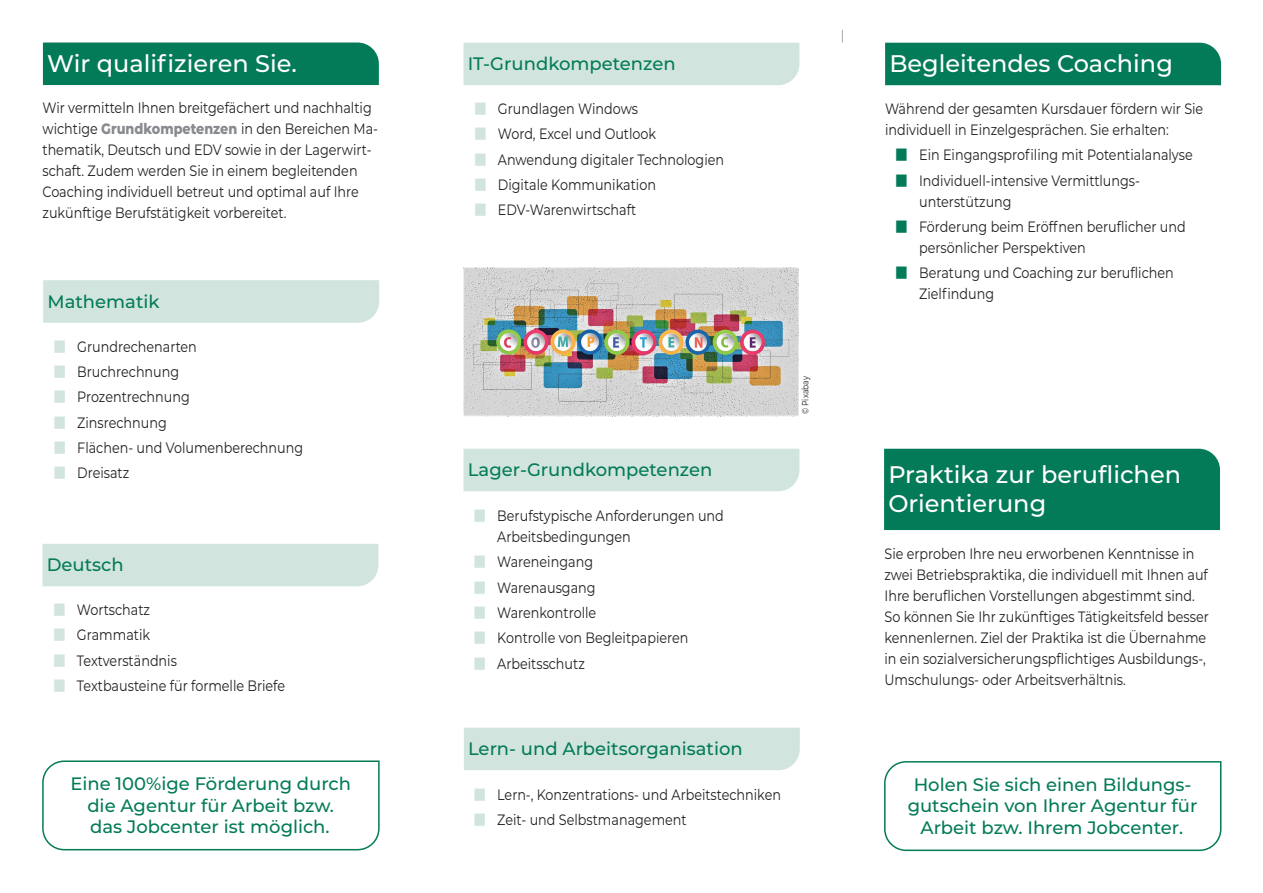
<style>
.page{position:relative;width:1263px;height:893px;background:#fff}
.page>*{position:absolute;margin:0;border:0;box-sizing:border-box;transform-origin:0 0}
.t1{font:500 24px/28.8px "Montserrat";color:#fff}
.t2{font:500 18px/21.6px "Montserrat";color:#047b58;text-align:center}
.t3{font:15px/21px "Montserrat";color:#231f20;scale:.85 1}
.t4{font:9px "Montserrat";letter-spacing:-.005em;color:#231f20;scale:.85 1}
.s1{font-weight:800;color:#878b8f}
.s2{font-size:31.5px;color:#d1e4de}
.s3{font-size:31.5px;color:#047b58}
</style>
<div class="page">
<svg style="left:842px;top:30px;width:1px;height:13px"></svg>
<div style="left:43px;top:43px;width:336px;height:42px;background:#047b58"></div>
<div style="left:43px;top:280px;width:336px;height:43px;background:#d1e4de"></div>
<div style="left:884px;top:449px;width:336px;height:81px;background:#047b58"></div>
<svg style="left:42px;top:760px;width:338px;height:91px"></svg>
<div style="left:42px;top:544px;width:336px;height:42px;background:#d1e4de"></div>
<div style="left:463px;top:43px;width:336px;height:42px;background:#d1e4de"></div>
<div style="left:463px;top:449px;width:336px;height:42px;background:#d1e4de"></div>
<div style="left:885px;top:43px;width:336px;height:42px;background:#047b58"></div>
<svg style="left:884px;top:761px;width:338px;height:91px"></svg>
<img style="left:463px;top:267px;width:335px;height:149px">
<div style="left:464px;top:728px;width:336px;height:42px;background:#d1e4de"></div>
<h1 class="t1" style="left:47px;top:48px;width:251px">Wir qualifizieren Sie.</h1>
<p class="t3" style="left:42px;top:97px;width:396px">Wir vermitteln Ihnen breitgefächert und nachhaltig wichtige <span class="s1">Grundkompetenzen</span> in den Bereichen Ma&shy;thematik, Deutsch und EDV sowie in der Lagerwirt&shy;schaft. Zudem werden Sie in einem begleitenden Coaching individuell betreut und optimal auf Ihre zukünftige Berufstätigkeit vorbereitet.</p>
<p class="t2" style="left:47px;top:290px;width:114px">Mathematik</p>
<p class="t3" style="left:52px;top:336px;width:172px"><span class="s2">■</span> Grundrechenarten</p>
<p class="t3" style="left:52px;top:361px;width:151px"><span class="s2">■</span> Bruchrechnung</p>
<p class="t3" style="left:52px;top:386px;width:164px"><span class="s2">■</span> Prozentrechnung</p>
<p class="t3" style="left:52px;top:411px;width:137px"><span class="s2">■</span> Zinsrechnung</p>
<p class="t3" style="left:52px;top:437px;width:297px"><span class="s2">■</span> Flächen- und Volumenberechnung</p>
<p class="t3" style="left:52px;top:462px;width:93px"><span class="s2">■</span> Dreisatz</p>
<p class="t2" style="left:47px;top:553px;width:78px">Deutsch</p>
<p class="t3" style="left:51px;top:599px;width:118px"><span class="s2">■</span> Wortschatz</p>
<p class="t3" style="left:51px;top:624px;width:118px"><span class="s2">■</span> Grammatik</p>
<p class="t3" style="left:51px;top:649px;width:149px"><span class="s2">■</span> Textverständnis</p>
<p class="t3" style="left:51px;top:675px;width:276px"><span class="s2">■</span> Textbausteine für formelle Briefe</p>
<p class="t2" style="left:70px;top:772px;width:282px">Eine 100%ige Förderung durch die Agentur für Arbeit bzw. das Jobcenter ist möglich.</p>
<p class="t2" style="left:468px;top:52px;width:209px">IT-Grundkompetenzen</p>
<p class="t3" style="left:472px;top:98px;width:196px"><span class="s2">■</span> Grundlagen Windows</p>
<p class="t3" style="left:472px;top:123px;width:218px"><span class="s2">■</span> Word, Excel und Outlook</p>
<p class="t3" style="left:472px;top:148px;width:298px"><span class="s2">■</span> Anwendung digitaler Technologien</p>
<p class="t3" style="left:472px;top:174px;width:217px"><span class="s2">■</span> Digitale Kommunikation</p>
<p class="t3" style="left:472px;top:199px;width:194px"><span class="s2">■</span> EDV-Warenwirtschaft</p>
<p class="t2" style="left:468px;top:458px;width:246px">Lager-Grundkompetenzen</p>
<p class="t3" style="left:497px;top:505px;width:268px;text-indent:-26px"><span class="s2">■</span> Berufstypische Anforderungen und<br>Arbeitsbedingungen</p>
<p class="t3" style="left:472px;top:551px;width:144px"><span class="s2">■</span> Wareneingang</p>
<p class="t3" style="left:472px;top:576px;width:147px"><span class="s2">■</span> Warenausgang</p>
<p class="t3" style="left:472px;top:602px;width:148px"><span class="s2">■</span> Warenkontrolle</p>
<p class="t3" style="left:472px;top:627px;width:256px"><span class="s2">■</span> Kontrolle von Begleitpapieren</p>
<p class="t3" style="left:472px;top:652px;width:135px"><span class="s2">■</span> Arbeitsschutz</p>
<p class="t4" style="left:799px;top:414px;width:46px;rotate:-90deg">© Pixabay</p>
<p class="t2" style="left:468px;top:737px;width:276px">Lern- und Arbeitsorganisation</p>
<p class="t3" style="left:472px;top:784px;width:365px"><span class="s2">■</span> Lern-, Konzentrations- und Arbeitstechniken</p>
<p class="t3" style="left:472px;top:809px;width:254px"><span class="s2">■</span> Zeit- und Selbstmanagement</p>
<h1 class="t1" style="left:889px;top:48px;width:285px">Begleitendes Coaching</h1>
<p class="t3" style="left:885px;top:98px;width:376px">Während der gesamten Kursdauer fördern wir Sie individuell in Einzelgesprächen. Sie erhalten:</p>
<p class="t3" style="left:894px;top:144px;width:353px"><span class="s3">■</span> Ein Eingangsprofiling mit Potentialanalyse</p>
<p class="t3" style="left:919px;top:169px;width:261px;text-indent:-26px"><span class="s3">■</span> Individuell-intensive Vermittlungs&shy;unterstützung</p>
<p class="t3" style="left:919px;top:216px;width:315px;text-indent:-26px"><span class="s3">■</span> Förderung beim Eröffnen beruflicher und persönlicher Perspektiven</p>
<p class="t3" style="left:919px;top:262px;width:301px;text-indent:-26px"><span class="s3">■</span> Beratung und Coaching zur beruflichen<br>Zielfindung</p>
<h1 class="t1" style="left:888px;top:459px;width:294px">Praktika zur beruflichen<br>Orientierung</h1>
<p class="t3" style="left:884px;top:543px;width:383px">Sie erproben Ihre neu erworbenen Kenntnisse in zwei Betriebspraktika, die individuell mit Ihnen auf Ihre beruflichen Vorstellungen abgestimmt sind.<br>So können Sie Ihr zukünftiges Tätigkeitsfeld besser kennenlernen. Ziel der Praktika ist die Übernahme in ein sozialversicherungspflichtiges Ausbildungs-, Umschulungs- oder Arbeitsverhältnis.</p>
<p class="t2" style="left:908px;top:773px;width:291px">Holen Sie sich einen Bildungs&shy;gutschein von Ihrer Agentur für<br>Arbeit bzw. Ihrem Jobcenter.</p>
</div>
